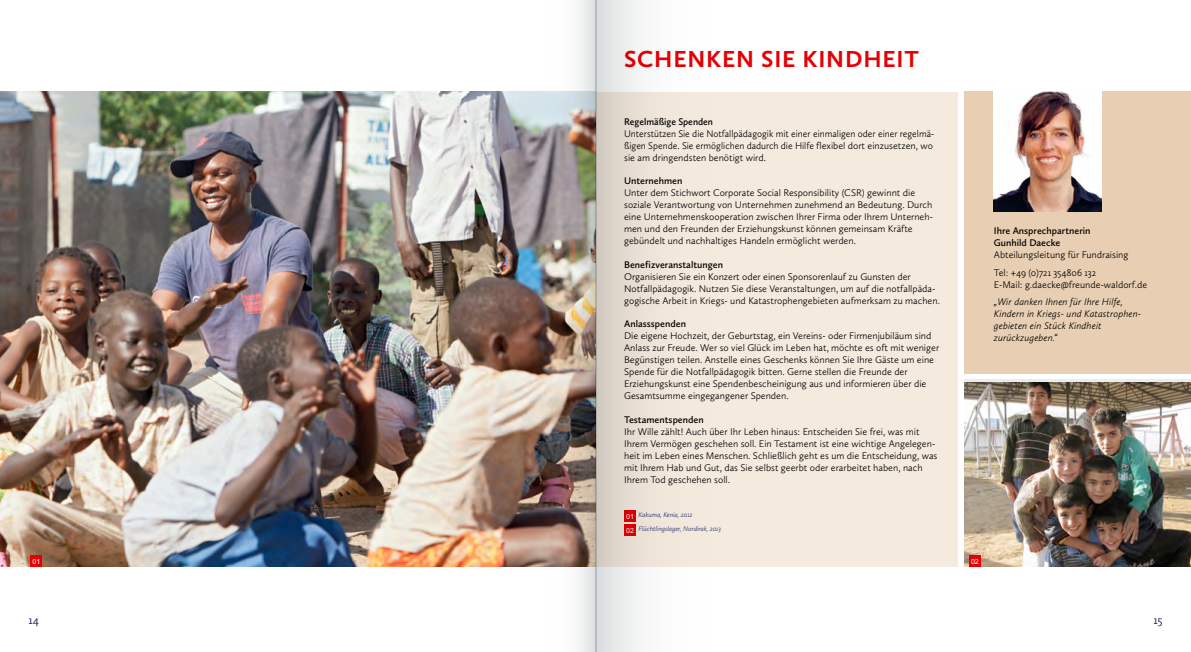
<style>
.page{position:relative;width:1191px;height:652px;background:#fff}
.page>*{position:absolute;margin:0;border:0;box-sizing:border-box;transform-origin:0 0}
.t1{font:700 24px "Calluna Sans";letter-spacing:.035em;color:#e60005}
.t2{font:12px "Calluna Sans";color:#22306f}
.t3{font:300 10px/12px "Calluna Sans";color:#000}
.t4{font:300 10px/12px "Calluna Sans";color:#000;scale:.96 1}
.t5{font:italic 300 10px/12px "Calluna Sans";letter-spacing:.01em;color:#000}
.t6{font:600 10px/12px "Calluna Sans";color:#000}
.t7{font:600 10px "Calluna Sans";color:#000;scale:.96 1}
.t8{font:italic 300 7px/14px "Calluna Sans";letter-spacing:-.01em;color:#22306f}
.t9{font:7px "Arial";color:#fff}
.s1{font-family:"Arial";font-weight:400;font-style:normal;color:#fff}
</style>
<div class="page">
<div style="left:964px;top:92px;width:227px;height:282px;background:#e8cfb3"></div>
<img style="left:0;top:92px;width:504px;height:475px">
<img style="left:964px;top:382px;width:227px;height:185px">
<img style="left:994px;top:92px;width:107px;height:120px">
<div style="left:596px;top:92px;width:361px;height:475px;background:#f5eade"></div>
<div style="left:969px;top:555px;width:11px;height:11px;background:#e60005"></div>
<div style="left:30px;top:555px;width:12px;height:11px;background:#e60005"></div>
<img style="left:504px;top:0;width:91px;height:652px">
<svg style="left:595px;top:0;width:47px;height:652px"></svg>
<h1 class="t1" style="left:624px;top:44px;width:296px">SCHENKEN SIE KINDHEIT</h1>
<p class="t7" style="left:624px;top:116px;width:94px">Regelmäßige Spenden</p>
<p class="t4" style="left:624px;top:128px;width:324px">Unterstützen Sie die Notfallpädagogik mit einer einmaligen oder einer regelmä&shy;ßigen Spende. Sie ermöglichen dadurch die Hilfe flexibel dort einzusetzen, wo sie am dringendsten benötigt wird.</p>
<p class="t6" style="left:624px;top:175px;width:60px">Unternehmen</p>
<p class="t3" style="left:624px;top:187px;width:310px">Unter dem Stichwort Corporate Social Responsibility (CSR) gewinnt die soziale Verantwortung von Unternehmen zunehmend an Bedeutung. Durch eine Unternehmenskooperation zwischen Ihrer Firma oder Ihrem Unterneh&shy;men und den Freunden der Erziehungskunst können gemeinsam Kräfte gebündelt und nachhaltiges Handeln ermöglicht werden.</p>
<p class="t6" style="left:624px;top:258px;width:100px">Benefizveranstaltungen</p>
<p class="t3" style="left:624px;top:270px;width:317px">Organisieren Sie ein Konzert oder einen Sponsorenlauf zu Gunsten der<br>Notfallpädagogik. Nutzen Sie diese Veranstaltungen, um auf die notfallpäda&shy;gogische Arbeit in Kriegs- und Katastrophengebieten aufmerksam zu machen.</p>
<p class="t6" style="left:624px;top:318px;width:63px">Anlassspenden</p>
<p class="t3" style="left:624px;top:330px;width:316px">Die eigene Hochzeit, der Geburtstag, ein Vereins- oder Firmenjubiläum sind Anlass zur Freude. Wer so viel Glück im Leben hat, möchte es oft mit weniger Begünstigen teilen. Anstelle eines Geschenks können Sie Ihre Gäste um eine Spende für die Notfallpädagogik bitten. Gerne stellen die Freunde der Erziehungskunst eine Spendenbescheinigung aus und informieren über die Gesamtsumme eingegangener Spenden.</p>
<p class="t6" style="left:624px;top:413px;width:81px">Testamentspenden</p>
<p class="t3" style="left:624px;top:425px;width:315px">Ihr Wille zählt! Auch über Ihr Leben hinaus: Entscheiden Sie frei, was mit Ihrem Vermögen geschehen soll. Ein Testament ist eine wichtige Angelegen&shy;heit im Leben eines Menschen. Schließlich geht es um die Entscheidung, was mit Ihrem Hab und Gut, das Sie selbst geerbt oder erarbeitet haben, nach Ihrem Tod geschehen soll.</p>
<p class="t8" style="left:626px;top:508px;width:96px"><span class="s1">01</span> Kakuma, Kenia, 2012<br><span class="s1">02</span> Flüchtlingslager, Nordirak, 2013</p>
<p class="t9" style="left:32px;top:557px;width:9px">01</p>
<p class="t9" style="left:971px;top:557px;width:9px">02</p>
<p class="t6" style="left:994px;top:225px;width:98px">Ihre Ansprechpartnerin<br>Gunhild Daecke</p>
<p class="t3" style="left:994px;top:246px;width:136px;line-height:17.7px">Abteilungsleitung für Fundraising<br>Tel: +49 (0)721 354806 132</p>
<p class="t3" style="left:994px;top:278px;width:155px">E-Mail: g.daecke@freunde-waldorf.de</p>
<p class="t5" style="left:994px;top:296px;width:149px">„Wir danken Ihnen für Ihre Hilfe,<br>Kindern in Kriegs- und Katastrophen&shy;gebieten ein Stück Kindheit zurückzugeben.“</p>
<p class="t2" style="left:29px;top:612px;width:12px">14</p>
<p class="t2" style="left:1153px;top:612px;width:11px">15</p>
</div>
